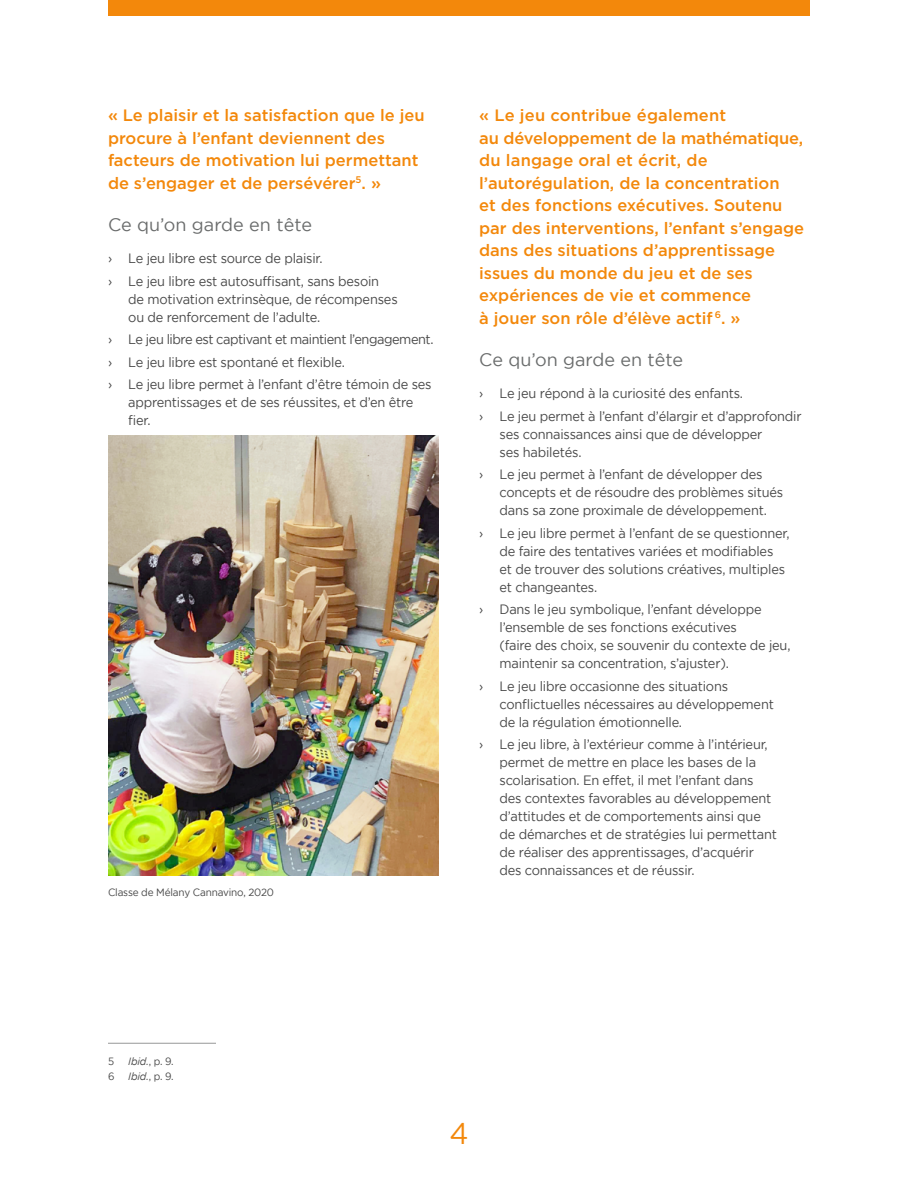
<style>
.page{position:relative;width:918px;height:1188px;background:#fff}
.page>*{position:absolute;margin:0;border:0;box-sizing:border-box;transform-origin:0 0}
.t1{font:30px "Gotham";color:#f3880b;scale:.95 1}
.t2{font:18px "Gotham";color:#6a6c6c}
.t3{font:500 16.5px/22.5px "Gotham";color:#f3880b}
.t4{font:13.5px/18px "Gotham";letter-spacing:-.015em;color:#474747;scale:.95 1}
.t5{font:13.5px "Gotham";letter-spacing:-.035em;color:#474747;scale:.95 1}
.Note{font:10.5px "Gotham";letter-spacing:-.015em;color:#474747;scale:.95 1}
.Note-2{font:italic 10.5px "Gotham";letter-spacing:-.015em;color:#474747;scale:.95 1}
.s1{font-style:normal}
</style>
<div class="page">
<div style="left:108px;top:0;width:702px;height:16px;background:#f3880b"></div>
<hr style="left:108px;top:1043px;width:108px;height:1px;background:#969798">
<img style="left:108px;top:435px;width:331px;height:440px">
<p class="t3" style="left:108px;top:104px;width:318px">« Le plaisir et la satisfaction que le jeu procure à l’enfant deviennent des facteurs de motivation lui permettant de s’engager et de persévérer<sup>5</sup>. »</p>
<h3 class="t2" style="left:108px;top:215px;width:205px">Ce qu’on garde en tête</h3>
<p class="t4" style="left:108px;top:249px;width:227px">› Le jeu libre est source de plaisir.</p>
<p class="t4" style="left:128px;top:272px;width:285px;text-indent:-20px">› Le jeu libre est autosuffisant, sans besoin de motivation extrinsèque, de récompenses ou de renforcement de l’adulte.</p>
<p class="t5" style="left:108px;top:332px;width:344px">› Le jeu libre est captivant et maintient l’engagement.</p>
<p class="t4" style="left:108px;top:353px;width:251px">› Le jeu libre est spontané et flexible.</p>
<p class="t4" style="left:128px;top:375px;width:321px;text-indent:-20px">› Le jeu libre permet à l’enfant d’être témoin de ses apprentissages et de ses réussites, et d’en être fier.</p>
<p class="Note" style="left:108px;top:887px;width:176px">Classe de Mélany Cannavino, 2020</p>
<p class="t3" style="left:479px;top:104px;width:327px">« Le jeu contribue également<br>au développement de la mathématique, du langage oral et écrit, de l’autorégulation, de la concentration<br>et des fonctions exécutives. Soutenu par des interventions, l’enfant s’engage dans des situations d’apprentissage issues du monde du jeu et de ses expériences de vie et commence<br>à jouer son rôle d’élève actif <sup>6</sup>. »</p>
<h3 class="t2" style="left:479px;top:350px;width:205px">Ce qu’on garde en tête</h3>
<p class="t4" style="left:479px;top:384px;width:279px">› Le jeu répond à la curiosité des enfants.</p>
<p class="t4" style="left:500px;top:407px;width:320px;text-indent:-20px">› Le jeu permet à l’enfant d’élargir et d’approfondir ses connaissances ainsi que de développer<br>ses habiletés.</p>
<p class="t4" style="left:500px;top:465px;width:300px;text-indent:-20px">› Le jeu permet à l’enfant de développer des concepts et de résoudre des problèmes situés dans sa zone proximale de développement.</p>
<p class="t4" style="left:500px;top:524px;width:307px;text-indent:-20px">› Le jeu libre permet à l’enfant de se questionner, de faire des tentatives variées et modifiables<br>et de trouver des solutions créatives, multiples et changeantes.</p>
<p class="t4" style="left:500px;top:600px;width:308px;text-indent:-20px">› Dans le jeu symbolique, l’enfant développe l’ensemble de ses fonctions exécutives<br>(faire des choix, se souvenir du contexte de jeu, maintenir sa concentration, s’ajuster).</p>
<p class="t4" style="left:500px;top:677px;width:290px;text-indent:-20px">› Le jeu libre occasionne des situations conflictuelles nécessaires au développement de la régulation émotionnelle.</p>
<p class="t4" style="left:500px;top:736px;width:294px;text-indent:-20px">› Le jeu libre, à l’extérieur comme à l’intérieur, permet de mettre en place les bases de la scolarisation. En effet, il met l’enfant dans des contextes favorables au développement d’attitudes et de comportements ainsi que de démarches et de stratégies lui permettant de réaliser des apprentissages, d’acquérir des connaissances et de réussir.</p>
<p class="Note" style="left:108px;top:1055px;width:8px">5</p>
<p class="Note-2" style="left:128px;top:1055px;width:49px">Ibid.<span class="s1">, p. 9.</span></p>
<p class="Note" style="left:108px;top:1070px;width:8px">6</p>
<p class="Note-2" style="left:128px;top:1070px;width:49px">Ibid.<span class="s1">, p. 9.</span></p>
<h1 class="t1" style="left:449px;top:1117px;width:22px">4</h1>
</div>
